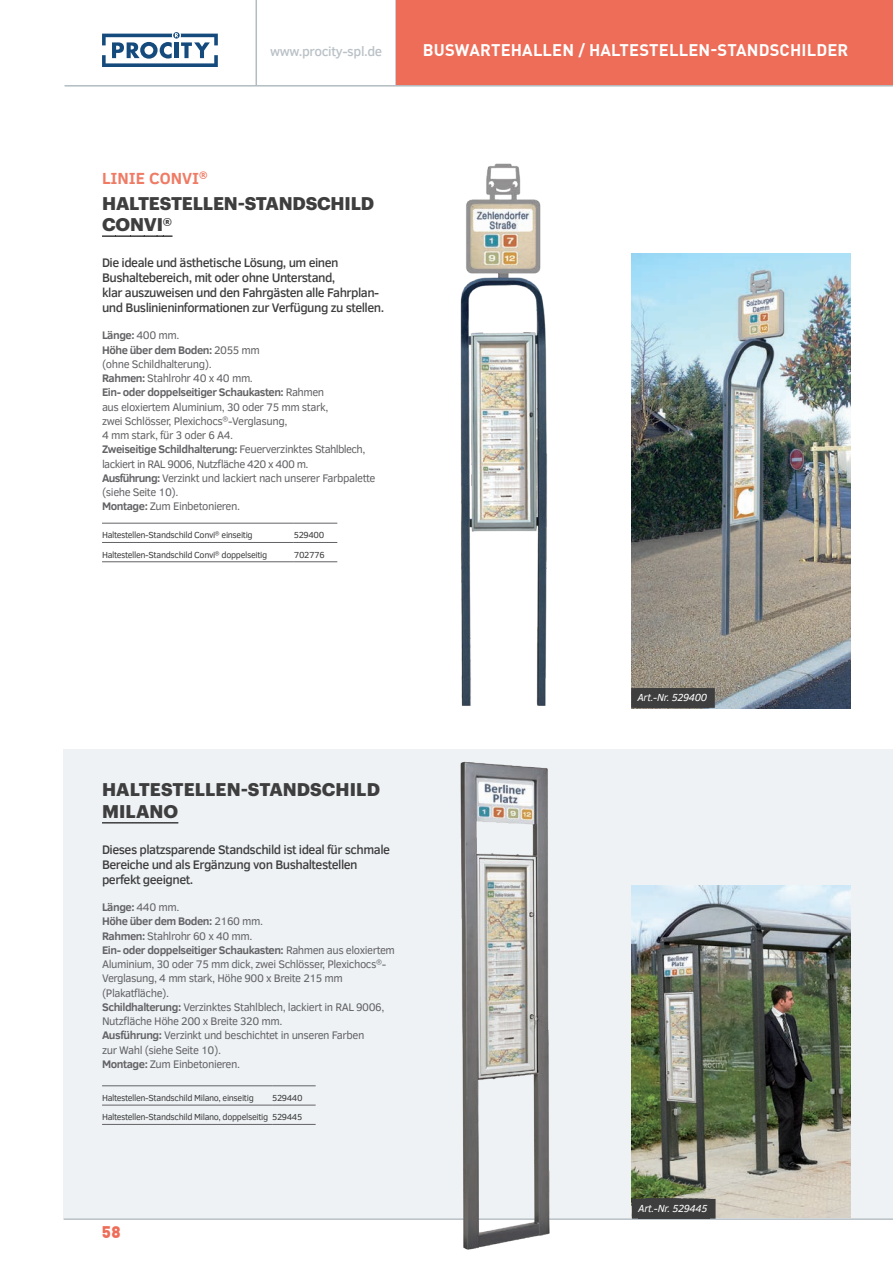
<style>
.page{position:relative;width:893px;height:1263px;background:#fff}
.page>*{position:absolute;margin:0;border:0;box-sizing:border-box;transform-origin:0 0}
.t1{font:700 18px/21.6px "Graphik";letter-spacing:-.01em;color:#3e3e3f}
.t2{font:700 16.5px "DIN Pro";letter-spacing:.01em;color:#fff}
.t3{font:700 16.5px "Clear Sans";color:#ef7b65}
.t4{font:900 16.5px "DIN Pro";color:#ee6d58}
.t5{font:500 13.5px "Clear Sans";letter-spacing:-.03em;color:#bac1c6}
.t6{font:500 12.75px/15px "Clear Sans";letter-spacing:-.04em;color:#3e3e3f}
.t7{font:11.25px/14.2px "Clear Sans";letter-spacing:-.04em;color:#636366}
.t8{font:italic 10.5px "Clear Sans";letter-spacing:-.03em;color:#fff}
.t9{font:9px/19.4px "Clear Sans";letter-spacing:-.04em;color:#3e3e3f;text-align:right}
.s1{font-weight:700}
</style>
<div class="page">
<svg style="left:102px;top:32px;width:116px;height:35px"></svg>
<hr style="left:255px;top:0;width:2px;height:86px;background:#b3bcc1">
<hr style="left:395px;top:0;width:2px;height:86px;background:#b3bcc1">
<div style="left:396px;top:0;width:497px;height:85px;background:#ee6d58"></div>
<hr style="left:65px;top:85px;width:828px;height:2px;background:#b3bcc1">
<hr style="left:64px;top:1218px;width:829px;height:2px;background:#b3bcc1">
<img style="left:632px;top:253px;width:218px;height:455px">
<div style="left:64px;top:749px;width:829px;height:470px;background:#eef2f4"></div>
<hr style="left:102px;top:235px;width:70px;height:2px;background:#3e3e3f">
<hr style="left:102px;top:523px;width:192px;height:1px;background:#636366">
<hr style="left:294px;top:523px;width:43px;height:1px;background:#636366">
<hr style="left:102px;top:542px;width:192px;height:1px;background:#636366">
<hr style="left:294px;top:542px;width:43px;height:1px;background:#636366">
<hr style="left:102px;top:561px;width:192px;height:1px;background:#636366">
<hr style="left:294px;top:561px;width:43px;height:1px;background:#636366">
<hr style="left:102px;top:822px;width:76px;height:1px;background:#3e3e3f">
<hr style="left:102px;top:1085px;width:170px;height:1px;background:#636366">
<hr style="left:272px;top:1085px;width:44px;height:1px;background:#636366">
<hr style="left:102px;top:1105px;width:170px;height:1px;background:#636366">
<hr style="left:272px;top:1105px;width:44px;height:1px;background:#636366">
<hr style="left:102px;top:1124px;width:170px;height:1px;background:#636366">
<hr style="left:272px;top:1124px;width:44px;height:1px;background:#636366">
<div style="left:631px;top:688px;width:84px;height:20px;background:#3e3e3f"></div>
<img style="left:460px;top:163px;width:87px;height:543px">
<img style="left:451px;top:761px;width:112px;height:489px">
<img style="left:632px;top:886px;width:218px;height:332px">
<div style="left:632px;top:1199px;width:84px;height:20px;background:#3e3e3f"></div>
<p class="t5" style="left:270px;top:42px;width:114px">www.procity-spl.de</p>
<h2 class="t2" style="left:423px;top:39px;width:427px">BUSWARTEHALLEN / HALTESTELLEN-STANDSCHILDER</h2>
<h2 class="t3" style="left:102px;top:166px;width:107px">LINIE CONVI<sup>®</sup></h2>
<h1 class="t1" style="left:102px;top:191px;width:274px">HALTESTELLEN-STANDSCHILD<br>CONVI®</h1>
<p class="t6" style="left:102px;top:255px;width:284px">Die ideale und ästhetische Lösung, um einen Bushaltebereich, mit oder ohne Unterstand,<br>klar auszuweisen und den Fahrgästen alle Fahrplan&shy;und Buslinieninformationen zur Verfügung zu stellen.</p>
<p class="t7" style="left:102px;top:328px;width:275px"><span class="s1">Länge:</span> 400 mm.<br><span class="s1">Höhe über dem Boden:</span> 2055 mm<br>(ohne Schildhalterung).<br><span class="s1">Rahmen:</span> Stahlrohr 40 x 40 mm.<br><span class="s1">Ein- oder doppelseitiger Schaukasten:</span> Rahmen<br>aus eloxiertem Aluminium, 30 oder 75 mm stark,<br>zwei Schlösser, Plexichocs<sup>®</sup>-Verglasung,<br>4 mm stark, für 3 oder 6 A4.<br><span class="s1">Zweiseitige Schildhalterung:</span> Feuerverzinktes Stahlblech, lackiert in RAL 9006, Nutzfläche 420 x 400 m.<br><span class="s1">Ausführung:</span> Verzinkt und lackiert nach unserer Farbpalette (siehe Seite 10).<br><span class="s1">Montage:</span> Zum Einbetonieren.</p>
<p class="t9" style="left:102px;top:525px;width:152px">Haltestellen-Standschild Convi<sup>®</sup> einseitig</p>
<p class="t9" style="left:294px;top:525px;width:32px">529400</p>
<p class="t9" style="left:102px;top:545px;width:167px">Haltestellen-Standschild Convi<sup>®</sup> doppelseitig</p>
<p class="t9" style="left:294px;top:545px;width:32px">702776</p>
<h1 class="t1" style="left:102px;top:777px;width:279px">HALTESTELLEN-STANDSCHILD<br>MILANO</h1>
<p class="t6" style="left:102px;top:842px;width:290px">Dieses platzsparende Standschild ist ideal für schmale<br>Bereiche und als Ergänzung von Bushaltestellen perfekt geeignet.</p>
<p class="t7" style="left:102px;top:900px;width:294px"><span class="s1">Länge:</span> 440 mm.<br><span class="s1">Höhe über dem Boden:</span> 2160 mm.<br><span class="s1">Rahmen:</span> Stahlrohr 60 x 40 mm.<br><span class="s1">Ein- oder doppelseitiger Schaukasten:</span> Rahmen aus eloxiertem Aluminium, 30 oder 75 mm dick, zwei Schlösser, Plexichocs<sup>®</sup>- Verglasung, 4 mm stark, Höhe 900 x Breite 215 mm (Plakatfläche).<br><span class="s1">Schildhalterung:</span> Verzinktes Stahlblech, lackiert in RAL 9006, Nutzfläche Höhe 200 x Breite 320 mm.<br><span class="s1">Ausführung:</span> Verzinkt und beschichtet in unseren Farben<br>zur Wahl (siehe Seite 10).<br><span class="s1">Montage:</span> Zum Einbetonieren.</p>
<p class="t9" style="left:102px;top:1088px;width:153px">Haltestellen-Standschild Milano, einseitig</p>
<p class="t9" style="left:102px;top:1088px;width:202px">529440<br>Haltestellen-Standschild Milano, doppelseitig 529445</p>
<h2 class="t4" style="left:102px;top:1221px;width:21px">58</h2>
<p class="t8" style="left:637px;top:690px;width:71px">Art.-Nr. 529400</p>
<p class="t8" style="left:638px;top:1201px;width:71px">Art.-Nr. 529445</p>
</div>
